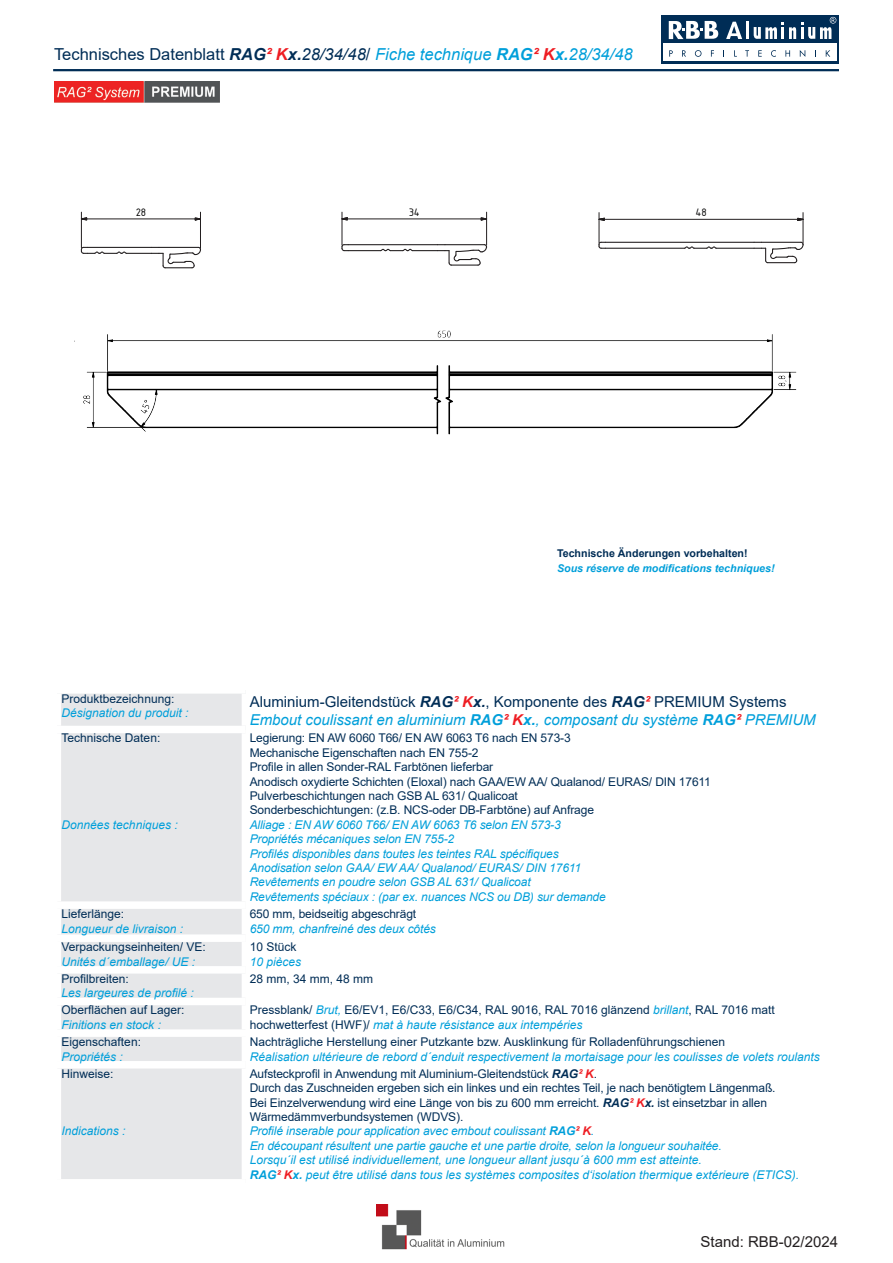
<style>
.page{position:relative;width:893px;height:1263px;background:#fff}
.page>*{position:absolute;margin:0;border:0;box-sizing:border-box;transform-origin:0 0}
.t1{font:16.5px "Arial";color:#002d56}
.t2{font:italic 15px/18px "Arial";color:#009fda}
.t3{font:15px "Arial";color:#231f20}
.t4{font:italic 12px/14.4px "Arial";letter-spacing:-.01em;color:#009fda}
.t5{font:12px/14.4px "Arial";letter-spacing:-.01em;color:#002d56}
.t6{font:11.7px "ISOCPEUR";color:#000}
.t7{font:italic 700 10.65px "Arial";color:#009fda}
.t8{font:700 10.65px "Arial";color:#002d56}
.s1{font-weight:700;font-style:italic}
.s2{font-weight:700;font-style:italic;color:#ee1d23}
.s3{font-style:italic}
.s4{font-style:italic;color:#009fda}
.s5{font-weight:700;font-style:italic;color:#009fda}
.s6{font-style:normal;color:#002d56}
.s7{font-weight:700;color:#002d56}
.s8{font-weight:700;color:#ee1d23}
.s9{font-weight:700}
</style>
<div class="page">
<img style="left:376px;top:1204px;width:129px;height:46px">
<div style="left:661px;top:15px;width:178px;height:48px;background:#002d56"></div>
<svg style="left:726px;top:22px;width:16px;height:17px"></svg>
<hr style="left:746px;top:21px;width:3px;height:18px;background:#fff">
<svg style="left:669px;top:21px;width:49px;height:18px"></svg>
<div style="left:663px;top:44px;width:174px;height:17px;background:#fff"></div>
<svg style="left:669px;top:50px;width:4px;height:7px"></svg>
<svg style="left:682px;top:50px;width:4px;height:7px"></svg>
<svg style="left:695px;top:50px;width:6px;height:7px"></svg>
<svg style="left:711px;top:50px;width:3px;height:7px"></svg>
<svg style="left:745px;top:50px;width:4px;height:7px"></svg>
<svg style="left:758px;top:50px;width:4px;height:7px"></svg>
<svg style="left:771px;top:50px;width:5px;height:7px"></svg>
<svg style="left:785px;top:50px;width:5px;height:7px"></svg>
<svg style="left:800px;top:50px;width:5px;height:7px"></svg>
<svg style="left:826px;top:50px;width:4px;height:7px"></svg>
<svg style="left:754px;top:17px;width:82px;height:22px"></svg>
<div style="left:57px;top:690px;width:188px;height:39px;background:#e6e7e9"></div>
<div style="left:61px;top:733px;width:181px;height:446px;background:#e6e7e9"></div>
<div style="left:54px;top:686px;width:191px;height:8px;background:#fff"></div>
<div style="left:54px;top:694px;width:7px;height:32px;background:#fff"></div>
<div style="left:242px;top:694px;width:7px;height:32px;background:#fff"></div>
<div style="left:54px;top:726px;width:191px;height:7px;background:#fff"></div>
<div style="left:54px;top:901px;width:191px;height:8px;background:#fff"></div>
<div style="left:54px;top:934px;width:191px;height:8px;background:#fff"></div>
<div style="left:54px;top:966px;width:191px;height:7px;background:#fff"></div>
<div style="left:54px;top:998px;width:191px;height:7px;background:#fff"></div>
<div style="left:54px;top:1029px;width:195px;height:8px;background:#fff"></div>
<div style="left:54px;top:1061px;width:191px;height:7px;background:#fff"></div>
<hr style="left:716px;top:248px;width:38px;height:1px;background:#231f20">
<hr style="left:605px;top:242px;width:149px;height:1px;background:#231f20">
<hr style="left:605px;top:248px;width:80px;height:1px;background:#231f20">
<svg style="left:683px;top:246px;width:34px;height:3px"></svg>
<svg style="left:598px;top:241px;width:7px;height:8px"></svg>
<svg style="left:754px;top:241px;width:50px;height:23px"></svg>
<svg style="left:797px;top:218px;width:6px;height:3px"></svg>
<svg style="left:598px;top:218px;width:7px;height:3px"></svg>
<hr style="left:604px;top:219px;width:194px;height:1px;background:#231f20">
<hr style="left:599px;top:213px;width:1px;height:30px;background:#231f20">
<hr style="left:803px;top:213px;width:1px;height:30px;background:#231f20">
<svg style="left:80px;top:246px;width:121px;height:23px"></svg>
<svg style="left:195px;top:217px;width:5px;height:4px"></svg>
<svg style="left:80px;top:217px;width:7px;height:4px"></svg>
<hr style="left:87px;top:219px;width:108px;height:1px;background:#231f20">
<hr style="left:81px;top:212px;width:1px;height:36px;background:#231f20">
<hr style="left:200px;top:212px;width:1px;height:36px;background:#231f20">
<hr style="left:348px;top:244px;width:89px;height:1px;background:#231f20">
<hr style="left:348px;top:250px;width:33px;height:1px;background:#231f20">
<svg style="left:341px;top:243px;width:7px;height:9px"></svg>
<svg style="left:379px;top:244px;width:109px;height:22px"></svg>
<svg style="left:481px;top:217px;width:7px;height:4px"></svg>
<svg style="left:341px;top:217px;width:7px;height:4px"></svg>
<hr style="left:347px;top:219px;width:134px;height:1px;background:#231f20">
<hr style="left:486px;top:212px;width:1px;height:33px;background:#231f20">
<hr style="left:342px;top:212px;width:1px;height:33px;background:#231f20">
<hr style="left:53px;top:69px;width:786px;height:2px;background:#002d56">
<img style="left:54px;top:82px;width:166px;height:21px">
<img style="left:83px;top:330px;width:714px;height:105px">
<h1 class="t1" style="left:54px;top:43px;width:580px">Technisches Datenblatt <span class="s1">RAG</span><span class="s2">² K</span><span class="s1">x.</span><span class="s3">28/34/48</span>/ <span class="s4">Fiche technique</span> <span class="s5">RAG</span><span class="s2">² K</span><span class="s5">x.</span><span class="s4">28/34/48</span></h1>
<p class="t6" style="left:136px;top:204px;width:12px">28</p>
<p class="t6" style="left:409px;top:204px;width:13px">34</p>
<p class="t6" style="left:695px;top:204px;width:13px">48</p>
<p class="t8" style="left:557px;top:546px;width:192px">Technische Änderungen vorbehalten!</p>
<p class="t7" style="left:557px;top:561px;width:219px">Sous réserve de modifications techniques!</p>
<p class="t5" style="left:62px;top:691px;width:114px">Produktbezeichnung:</p>
<p class="t4" style="left:62px;top:706px;width:128px">Désignation du produit :</p>
<p class="t2" style="left:250px;top:693px;width:568px"><span class="s6">Aluminium-Gleitendstück</span> <span class="s7">RAG</span><span class="s8">² K</span><span class="s7">x.</span><span class="s6">, Komponente des</span> <span class="s7">RAG</span><span class="s8">²</span> <span class="s6">PREMIUM Systems<br></span>Embout coulissant en aluminium <span class="s9">RAG</span><span class="s8">² K</span><span class="s9">x.</span>, composant du système <span class="s9">RAG</span><span class="s8">²</span> PREMIUM</p>
<p class="t5" style="left:62px;top:731px;width:100px">Technische Daten:</p>
<p class="t4" style="left:62px;top:818px;width:118px">Données techniques :</p>
<p class="t5" style="left:250px;top:731px;width:463px">Legierung: EN AW 6060 T66/ EN AW 6063 T6 nach EN 573-3<br>Mechanische Eigenschaften nach EN 755-2<br>Profile in allen Sonder-RAL Farbtönen lieferbar<br>Anodisch oxydierte Schichten (Eloxal) nach GAA/EW AA/ Qualanod/ EURAS/ DIN 17611<br>Pulverbeschichtungen nach GSB AL 631/ Qualicoat<br>Sonderbeschichtungen: (z.B. NCS-oder DB-Farbtöne) auf Anfrage</p>
<p class="t4" style="left:250px;top:818px;width:358px">Alliage : EN AW 6060 T66/ EN AW 6063 T6 selon EN 573-3<br>Propriétés mécaniques selon EN 755-2<br>Profilés disponibles dans toutes les teintes RAL spécifiques Anodisation selon GAA/ EW AA/ Qualanod/ EURAS/ DIN 17611<br>Revêtements en poudre selon GSB AL 631/ Qualicoat<br>Revêtements spéciaux : (par ex. nuances NCS ou DB) sur demande</p>
<p class="t5" style="left:62px;top:907px;width:64px">Lieferlänge:</p>
<p class="t4" style="left:62px;top:921px;width:123px">Longueur de livraison :</p>
<p class="t5" style="left:250px;top:907px;width:168px">650 mm, beidseitig abgeschrägt</p>
<p class="t4" style="left:250px;top:921px;width:188px">650 mm, chanfreiné des deux côtés</p>
<p class="t5" style="left:62px;top:940px;width:146px">Verpackungseinheiten/ VE:</p>
<p class="t4" style="left:62px;top:954px;width:135px">Unités d´emballage/ UE :</p>
<p class="t5" style="left:250px;top:940px;width:48px">10 Stück</p>
<p class="t4" style="left:250px;top:954px;width:53px">10 pièces</p>
<p class="t5" style="left:62px;top:971px;width:69px">Profilbreiten:</p>
<p class="t4" style="left:62px;top:986px;width:134px">Les largeures de profilé :</p>
<p class="t5" style="left:250px;top:971px;width:125px">28 mm, 34 mm, 48 mm</p>
<p class="t5" style="left:62px;top:1003px;width:124px">Oberflächen auf Lager:</p>
<p class="t4" style="left:62px;top:1018px;width:101px">Finitions en stock :</p>
<p class="t5" style="left:250px;top:1003px;width:526px">Pressblank/ <span class="s4">Brut,</span> E6/EV1, E6/C33, E6/C34, RAL 9016, RAL 7016 glänzend <span class="s4">brillant</span>, RAL 7016 matt hochwetterfest (HWF)/ <span class="s4">mat à haute résistance aux intempéries</span></p>
<p class="t5" style="left:62px;top:1035px;width:81px">Eigenschaften:</p>
<p class="t4" style="left:62px;top:1049px;width:63px">Propriétés :</p>
<p class="t5" style="left:250px;top:1035px;width:477px">Nachträgliche Herstellung einer Putzkante bzw. Ausklinkung für Rolladenführungschienen</p>
<p class="t4" style="left:250px;top:1049px;width:572px">Réalisation ultérieure de rebord d´enduit respectivement la mortaisage pour les coulisses de volets roulants</p>
<p class="t5" style="left:62px;top:1066px;width:54px">Hinweise:</p>
<p class="t4" style="left:62px;top:1124px;width:66px">Indications :</p>
<p class="t4" style="left:250px;top:1066px;width:551px"><span class="s6">Aufsteckprofil in Anwendung mit Aluminium-Gleitendstück</span> <span class="s7">RAG</span><span class="s8">² K</span><span class="s6">.<br>Durch das Zuschneiden ergeben sich ein linkes und ein rechtes Teil, je nach benötigtem Längenmaß.<br>Bei Einzelverwendung wird eine Länge von bis zu 600 mm erreicht.</span> <span class="s7">RAG</span><span class="s8">² K</span><span class="s7">x.</span> <span class="s6">ist einsetzbar in allen Wärmedämmverbundsystemen (WDVS).<br></span>Profilé inserable pour application avec embout coulissant <span class="s9">RAG</span><span class="s8">² K</span>.<br>En découpant résultent une partie gauche et une partie droite, selon la longueur souhaitée.<br>Lorsqu´il est utilisé individuellement, une longueur allant jusqu´à 600 mm est atteinte.<br><span class="s9">RAG</span><span class="s8">² K</span><span class="s9">x.</span> peut être utilisé dans tous les systèmes composites d‘isolation thermique extérieure (ETICS).</p>
<p class="t3" style="left:701px;top:1231px;width:139px">Stand: RBB-02/2024</p>
</div>
